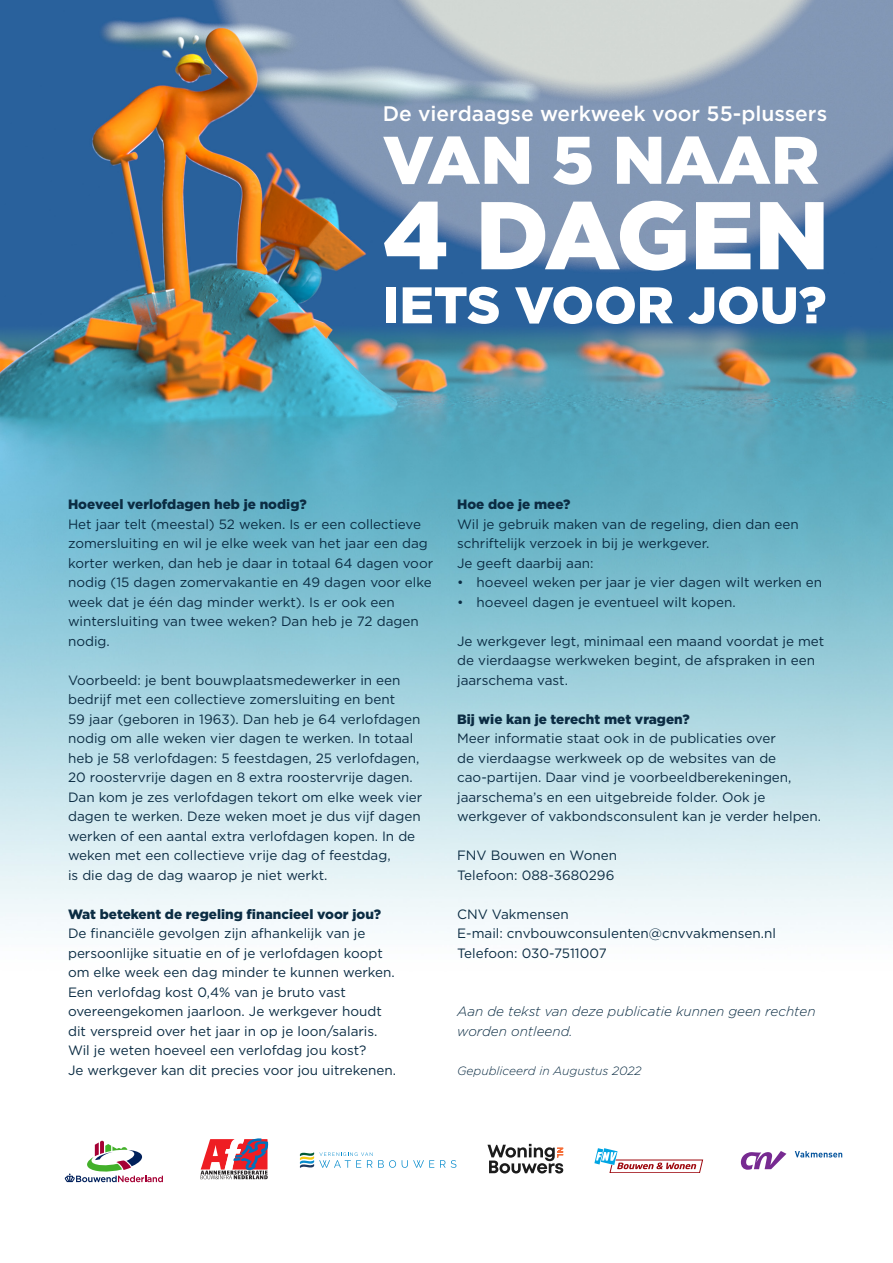
<style>
.page{position:relative;width:893px;height:1263px;background:#fff}
.page>*{position:absolute;margin:0;border:0;box-sizing:border-box;transform-origin:0 0}
.t1{font:900 96px "Gotham";letter-spacing:-.025em;color:#fff}
.t2{font:900 67.2px "Gotham";color:#fff}
.t3{font:900 51.45px "Gotham";color:#fff}
.t4{font:500 21px "Gotham";color:#fff}
.t5{font:13.5px/19.5px "Gotham";color:#0b2c43}
.t6{font:900 13.5px "Gotham";color:#0b2c43}
.t7{font:italic 300 13.5px/19.5px "Gotham";color:#0b2c43}
.t8{font:italic 300 12px "Gotham";color:#0b2c43}
</style>
<div class="page">
<img style="left:0;top:0;width:893px;height:1183px">
<svg style="left:201px;top:1138px;width:67px;height:41px"></svg>
<svg style="left:594px;top:1148px;width:110px;height:25px"></svg>
<svg style="left:487px;top:1144px;width:76px;height:29px"></svg>
<svg style="left:402px;top:1160px;width:32px;height:8px"></svg>
<svg style="left:440px;top:1160px;width:16px;height:8px"></svg>
<svg style="left:300px;top:1152px;width:96px;height:16px"></svg>
<svg style="left:65px;top:1140px;width:98px;height:42px"></svg>
<svg style="left:741px;top:1151px;width:45px;height:19px"></svg>
<svg style="left:795px;top:1151px;width:47px;height:6px"></svg>
<p class="t4" style="left:383px;top:100px;width:446px">De vierdaagse werkweek voor 55-plussers</p>
<p class="t2" style="left:383px;top:114px;width:438px">VAN 5 NAAR</p>
<p class="t1" style="left:383px;top:169px;width:448px">4 DAGEN</p>
<p class="t3" style="left:383px;top:270px;width:445px">IETS VOOR JOU?</p>
<p class="t6" style="left:68px;top:495px;width:240px">Hoeveel verlofdagen heb je nodig?</p>
<p class="t5" style="left:68px;top:514px;width:367px">Het jaar telt (meestal) 52 weken. Is er een collectieve zomersluiting en wil je elke week van het jaar een dag korter werken, dan heb je daar in totaal 64 dagen voor nodig (15 dagen zomervakantie en 49 dagen voor elke week dat je één dag minder werkt). Is er ook een</p>
<p class="t5" style="left:68px;top:612px;width:352px">wintersluiting van twee weken? Dan heb je 72 dagen nodig.</p>
<p class="t5" style="left:68px;top:670px;width:334px">Voorbeeld: je bent bouwplaatsmedewerker in een</p>
<p class="t5" style="left:68px;top:690px;width:329px">bedrijf met een collectieve zomersluiting en bent</p>
<p class="t5" style="left:68px;top:709px;width:354px">59 jaar (geboren in 1963). Dan heb je 64 verlofdagen nodig om alle weken vier dagen te werken. In totaal heb je 58 verlofdagen: 5 feestdagen, 25 verlofdagen,</p>
<p class="t5" style="left:68px;top:768px;width:356px">20 roostervrije dagen en 8 extra roostervrije dagen.<br>Dan kom je zes verlofdagen tekort om elke week vier dagen te werken. Deze weken moet je dus vijf dagen werken of een aantal extra verlofdagen kopen. In de weken met een collectieve vrije dag of feestdag,</p>
<p class="t5" style="left:68px;top:865px;width:261px">is die dag de dag waarop je niet werkt.</p>
<p class="t6" style="left:68px;top:905px;width:315px">Wat betekent de regeling financieel voor jou?</p>
<p class="t5" style="left:68px;top:924px;width:330px">De financiële gevolgen zijn afhankelijk van je persoonlijke situatie en of je verlofdagen koopt om elke week een dag minder te kunnen werken.<br>Een verlofdag kost 0,4% van je bruto vast overeengekomen jaarloon. Je werkgever houdt dit verspreid over het jaar in op je loon/salaris.<br>Wil je weten hoeveel een verlofdag jou kost?<br>Je werkgever kan dit precies voor jou uitrekenen.</p>
<p class="t6" style="left:457px;top:495px;width:115px">Hoe doe je mee?</p>
<p class="t5" style="left:457px;top:514px;width:343px">Wil je gebruik maken van de regeling, dien dan een schriftelijk verzoek in bij je werkgever.</p>
<p class="t5" style="left:457px;top:553px;width:138px">Je geeft daarbij aan:</p>
<p class="t5" style="left:457px;top:573px;width:367px">• hoeveel weken per jaar je vier dagen wilt werken en</p>
<p class="t5" style="left:457px;top:592px;width:280px">• hoeveel dagen je eventueel wilt kopen.</p>
<p class="t5" style="left:457px;top:631px;width:369px">Je werkgever legt, minimaal een maand voordat je met de vierdaagse werkweken begint, de afspraken in een jaarschema vast.</p>
<p class="t6" style="left:457px;top:710px;width:234px">Bij wie kan je terecht met vragen?</p>
<p class="t5" style="left:457px;top:729px;width:320px">Meer informatie staat ook in de publicaties over</p>
<p class="t5" style="left:457px;top:748px;width:321px">de vierdaagse werkweek op de websites van de</p>
<p class="t5" style="left:457px;top:768px;width:366px">cao-partijen. Daar vind je voorbeeldberekeningen, jaarschema’s en een uitgebreide folder. Ook je werkgever of vakbondsconsulent kan je verder helpen.</p>
<p class="t5" style="left:457px;top:846px;width:161px">FNV Bouwen en Wonen</p>
<p class="t5" style="left:457px;top:865px;width:159px">Telefoon: 088-3680296</p>
<p class="t5" style="left:457px;top:904px;width:113px">CNV Vakmensen</p>
<p class="t5" style="left:457px;top:924px;width:320px">E-mail: cnvbouwconsulenten@cnvvakmensen.nl</p>
<p class="t5" style="left:457px;top:943px;width:151px">Telefoon: 030-7511007</p>
<p class="t7" style="left:457px;top:1001px;width:360px">Aan de tekst van deze publicatie kunnen geen rechten worden ontleend.</p>
<p class="t8" style="left:457px;top:1063px;width:186px">Gepubliceerd in Augustus 2022</p>
</div>
